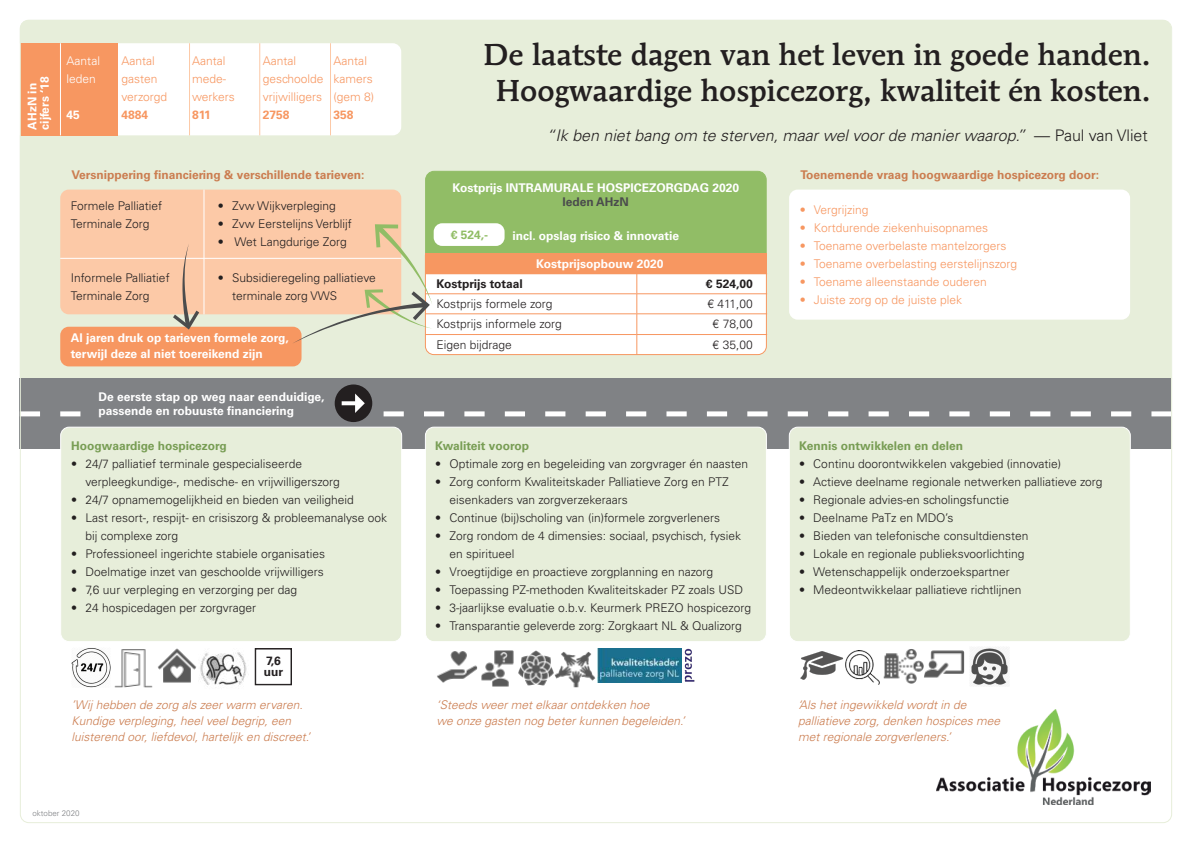
<style>
.page{position:relative;width:1191px;height:842px;background:#fff}
.page>*{position:absolute;margin:0;border:0;box-sizing:border-box;transform-origin:0 0}
.t1{font:500 30px/36px "Mendoza Roman Std";color:#231f20;text-align:center}
.t2{font:italic 300 16px "Univers LT Std";color:#231f20}
.t3{font:300 12px/18px "Univers LT Std";color:#231f20}
.t4{font:italic 300 12px/16px "Univers LT Std";color:#cb7d50}
.t5{font:300 12px/18px "Univers LT Std";color:#f79761}
.t6{font:700 12px/12.4px "Univers LT Std";color:#fff}
.t7{font:700 12px "Univers LT Std";color:#cb7d50}
.t8{font:700 12px "Univers LT Std";color:#789d54}
.t9{font:700 12px/10.4px "Univers LT Std";color:#231f20}
.t10{font:700 12px "Univers LT Std";color:#f79761}
.t11{font:300 12px/18px "Univers LT Std";color:#fff}
.t12{font:700 12px "Univers LT Std";color:#4b4c4d}
.t13{font:700 12px "Univers LT Std";color:#91bd66}
.t14{font:300 8px "Univers LT Std";color:#808285}
.s1{font-style:normal}
</style>
<div class="page">
<div style="left:20px;top:20px;width:1151px;height:358px;background:#e7eeda"></div>
<svg style="left:118px;top:43px;width:283px;height:92px"></svg>
<div style="left:20px;top:378px;width:1151px;height:71px;background:#808285"></div>
<img style="left:72px;top:648px;width:39px;height:39px">
<img style="left:114px;top:649px;width:39px;height:39px">
<img style="left:158px;top:648px;width:38px;height:35px">
<img style="left:200px;top:652px;width:47px;height:33px">
<svg style="left:255px;top:648px;width:36px;height:37px"></svg>
<img style="left:684px;top:648px;width:11px;height:34px">
<img style="left:597px;top:648px;width:84px;height:34px">
<img style="left:437px;top:651px;width:39px;height:32px">
<img style="left:476px;top:650px;width:38px;height:37px">
<img style="left:518px;top:650px;width:36px;height:36px">
<img style="left:554px;top:652px;width:41px;height:36px">
<img style="left:800px;top:651px;width:43px;height:29px">
<img style="left:970px;top:647px;width:39px;height:39px">
<img style="left:845px;top:650px;width:34px;height:34px">
<img style="left:924px;top:650px;width:41px;height:28px">
<img style="left:883px;top:649px;width:41px;height:35px">
<div style="left:61px;top:427px;width:341px;height:215px;background:#e7eeda;border-radius:9px"></div>
<div style="left:60px;top:427px;width:342px;height:215px;border:1px solid #fff;border-radius:9px"></div>
<div style="left:425px;top:427px;width:341px;height:215px;background:#e7eeda;border-radius:9px"></div>
<div style="left:425px;top:427px;width:342px;height:215px;border:1px solid #fff;border-radius:9px"></div>
<div style="left:789px;top:427px;width:341px;height:215px;background:#e7eeda;border-radius:9px"></div>
<div style="left:789px;top:427px;width:341px;height:215px;border:1px solid #fff;border-radius:9px"></div>
<div style="left:20px;top:43px;width:98px;height:92px;background:#f79761"></div>
<hr style="left:60px;top:43px;width:1px;height:92px;background:#fff">
<hr style="left:189px;top:43px;width:1px;height:92px;background:#fcc9a7">
<hr style="left:259px;top:43px;width:1px;height:92px;background:#fcc9a7">
<hr style="left:330px;top:43px;width:1px;height:92px;background:#fcc9a7">
<div style="left:789px;top:190px;width:341px;height:130px;background:#fff;border-radius:9px"></div>
<div style="left:60px;top:327px;width:241px;height:39px;background:#f79761;border-radius:9px"></div>
<div style="left:60px;top:190px;width:341px;height:124px;background:#fcc9a7;border-radius:9px"></div>
<hr style="left:60px;top:258px;width:341px;height:1px;background:#fff">
<hr style="left:204px;top:190px;width:1px;height:124px;background:#fff">
<svg style="left:173px;top:244px;width:26px;height:86px"></svg>
<svg style="left:936px;top:709px;width:215px;height:96px"></svg>
<div style="left:335px;top:384px;width:37px;height:38px;background:#231f20;border-radius:50%"></div>
<svg style="left:22px;top:394px;width:1148px;height:22px"></svg>
<svg style="left:292px;top:170px;width:475px;height:185px"></svg>
<p class="t6" style="left:27px;top:130px;width:55px;rotate:-90deg">AHzN in cijfers ‘18</p>
<p class="t11" style="left:67px;top:53px;width:35px">Aantal leden</p>
<p class="t6" style="left:67px;top:110px;width:15px">45</p>
<p class="t5" style="left:121px;top:53px;width:47px">Aantal gasten verzorgd</p>
<p class="t10" style="left:121px;top:110px;width:28px">4884</p>
<p class="t5" style="left:192px;top:53px;width:44px">Aantal mede&shy;werkers</p>
<p class="t10" style="left:192px;top:110px;width:20px">811</p>
<p class="t5" style="left:263px;top:53px;width:62px">Aantal geschoolde vrijwilligers</p>
<p class="t10" style="left:263px;top:110px;width:28px">2758</p>
<p class="t5" style="left:333px;top:53px;width:42px">Aantal kamers (gem 8)</p>
<p class="t10" style="left:333px;top:110px;width:22px">358</p>
<p class="t7" style="left:72px;top:171px;width:294px">Versnippering financiering &amp; verschillende tarieven:</p>
<p class="t3" style="left:71px;top:198px;width:93px">Formele Palliatief<br>Terminale Zorg</p>
<p class="t3" style="left:71px;top:270px;width:100px">Informele Palliatief<br>Terminale Zorg</p>
<p class="t3" style="left:218px;top:198px;width:119px">• Zvw Wijkverpleging</p>
<p class="t3" style="left:218px;top:216px;width:135px">• Zvw Eerstelijns Verblijf</p>
<p class="t3" style="left:218px;top:234px;width:130px">• Wet Langdurige Zorg</p>
<p class="t3" style="left:232px;top:270px;width:145px;text-indent:-14px">• Subsidieregeling palliatieve terminale zorg VWS</p>
<p class="t6" style="left:71px;top:330px;width:219px;line-height:16px">Al jaren druk op tarieven formele zorg, terwijl deze al niet toereikend zijn</p>
<p class="t6" style="left:98px;top:390px;width:228px;line-height:14px">De eerste stap op weg naar eenduidige, passende en robuuste financiering</p>
<p class="t8" style="left:71px;top:441px;width:157px">Hoogwaardige hospicezorg</p>
<p class="t3" style="left:85px;top:456px;width:256px;text-indent:-14px">• 24/7 palliatief terminale gespecialiseerde verpleegkundige-, medische- en vrijwilligerszorg</p>
<p class="t3" style="left:71px;top:492px;width:284px">• 24/7 opnamemogelijkheid en bieden van veiligheid</p>
<p class="t3" style="left:85px;top:510px;width:303px;text-indent:-14px">• Last resort-, respijt- en crisiszorg &amp; probleemanalyse ook bij complexe zorg</p>
<p class="t3" style="left:71px;top:546px;width:255px">• Professioneel ingerichte stabiele organisaties</p>
<p class="t3" style="left:71px;top:564px;width:254px">• Doelmatige inzet van geschoolde vrijwilligers</p>
<p class="t3" style="left:71px;top:582px;width:227px">• 7,6 uur verpleging en verzorging per dag</p>
<p class="t3" style="left:71px;top:600px;width:186px">• 24 hospicedagen per zorgvrager</p>
<p class="t9" style="left:264px;top:657px;width:21px">7,6 uur</p>
<h1 class="t1" style="left:483px;top:39px;width:668px">De laatste dagen van het leven in goede handen.<br>Hoogwaardige hospicezorg, kwaliteit én kosten.</h1>
<h2 class="t2" style="left:546px;top:129px;width:603px">“Ik ben niet bang om te sterven, maar wel voor de manier waarop.” <span class="s1">— Paul van Vliet</span></h2>
<p class="t6" style="left:452px;top:182px;width:288px">Kostprijs INTRAMURALE HOSPICEZORGDAG 2020</p>
<p class="t12" style="left:562px;top:197px;width:68px">leden AHzN</p>
<p class="t13" style="left:451px;top:230px;width:39px">€ 524,-</p>
<p class="t6" style="left:512px;top:230px;width:168px">incl. opslag risico &amp; innovatie</p>
<p class="t6" style="left:536px;top:259px;width:129px">Kostprijsopbouw 2020</p>
<p class="t9" style="left:436px;top:280px;width:88px">Kostprijs totaal</p>
<p class="t9" style="left:706px;top:280px;width:48px">€ 524,00</p>
<p class="t3" style="left:436px;top:296px;width:117px">Kostprijs formele zorg</p>
<p class="t3" style="left:707px;top:296px;width:47px">€ 411,00</p>
<p class="t3" style="left:436px;top:316px;width:127px">Kostprijs informele zorg</p>
<p class="t3" style="left:712px;top:316px;width:42px">€ 78,00</p>
<p class="t3" style="left:436px;top:337px;width:77px">Eigen bijdrage</p>
<p class="t3" style="left:712px;top:337px;width:42px">€ 35,00</p>
<p class="t8" style="left:435px;top:441px;width:95px">Kwaliteit voorop</p>
<p class="t3" style="left:435px;top:456px;width:314px">• Optimale zorg en begeleiding van zorgvrager én naasten</p>
<p class="t3" style="left:449px;top:474px;width:281px;text-indent:-14px">• Zorg conform Kwaliteitskader Palliatieve Zorg en PTZ eisenkaders van zorgverzekeraars</p>
<p class="t3" style="left:435px;top:510px;width:286px">• Continue (bij)scholing van (in)formele zorgverleners</p>
<p class="t3" style="left:449px;top:528px;width:293px;text-indent:-14px">• Zorg rondom de 4 dimensies: sociaal, psychisch, fysiek en spiritueel</p>
<p class="t3" style="left:435px;top:564px;width:279px">• Vroegtijdige en proactieve zorgplanning en nazorg</p>
<p class="t3" style="left:435px;top:582px;width:309px">• Toepassing PZ-methoden Kwaliteitskader PZ zoals USD</p>
<p class="t3" style="left:435px;top:600px;width:317px">• 3-jaarlijkse evaluatie o.b.v. Keurmerk PREZO hospicezorg</p>
<p class="t3" style="left:435px;top:618px;width:308px">• Transparantie geleverde zorg: Zorgkaart NL &amp; Qualizorg</p>
<p class="t7" style="left:800px;top:171px;width:300px">Toenemende vraag hoogwaardige hospicezorg door:</p>
<p class="t5" style="left:799px;top:202px;width:70px">• Vergrijzing</p>
<p class="t5" style="left:799px;top:220px;width:190px">• Kortdurende ziekenhuisopnames</p>
<p class="t5" style="left:799px;top:238px;width:208px">• Toename overbelaste mantelzorgers</p>
<p class="t5" style="left:799px;top:256px;width:219px">• Toename overbelasting eerstelijnszorg</p>
<p class="t5" style="left:799px;top:274px;width:189px">• Toename alleenstaande ouderen</p>
<p class="t5" style="left:799px;top:292px;width:164px">• Juiste zorg op de juiste plek</p>
<p class="t8" style="left:799px;top:441px;width:166px">Kennis ontwikkelen en delen</p>
<p class="t3" style="left:799px;top:456px;width:263px">• Continu doorontwikkelen vakgebied (innovatie)</p>
<p class="t3" style="left:799px;top:474px;width:305px">• Actieve deelname regionale netwerken palliatieve zorg</p>
<p class="t3" style="left:799px;top:492px;width:212px">• Regionale advies-en scholingsfunctie</p>
<p class="t3" style="left:799px;top:510px;width:156px">• Deelname PaTz en MDO’s</p>
<p class="t3" style="left:799px;top:528px;width:231px">• Bieden van telefonische consultdiensten</p>
<p class="t3" style="left:799px;top:546px;width:227px">• Lokale en regionale publieksvoorlichting</p>
<p class="t3" style="left:799px;top:564px;width:212px">• Wetenschappelijk onderzoekspartner</p>
<p class="t3" style="left:799px;top:582px;width:224px">• Medeontwikkelaar palliatieve richtlijnen</p>
<p class="t4" style="left:72px;top:697px;width:240px">’Wij hebben de zorg als zeer warm ervaren.<br>Kundige verpleging, heel veel begrip, een luisterend oor, liefdevol, hartelijk en discreet.’</p>
<p class="t4" style="left:436px;top:697px;width:250px">‘Steeds weer met elkaar ontdekken hoe<br>we onze gasten nog beter kunnen begeleiden.’</p>
<p class="t4" style="left:798px;top:697px;width:204px">‘Als het ingewikkeld wordt in de palliatieve zorg, denken hospices mee met regionale zorgverleners.’</p>
<p class="t14" style="left:32px;top:810px;width:49px">oktober 2020</p>
</div>
